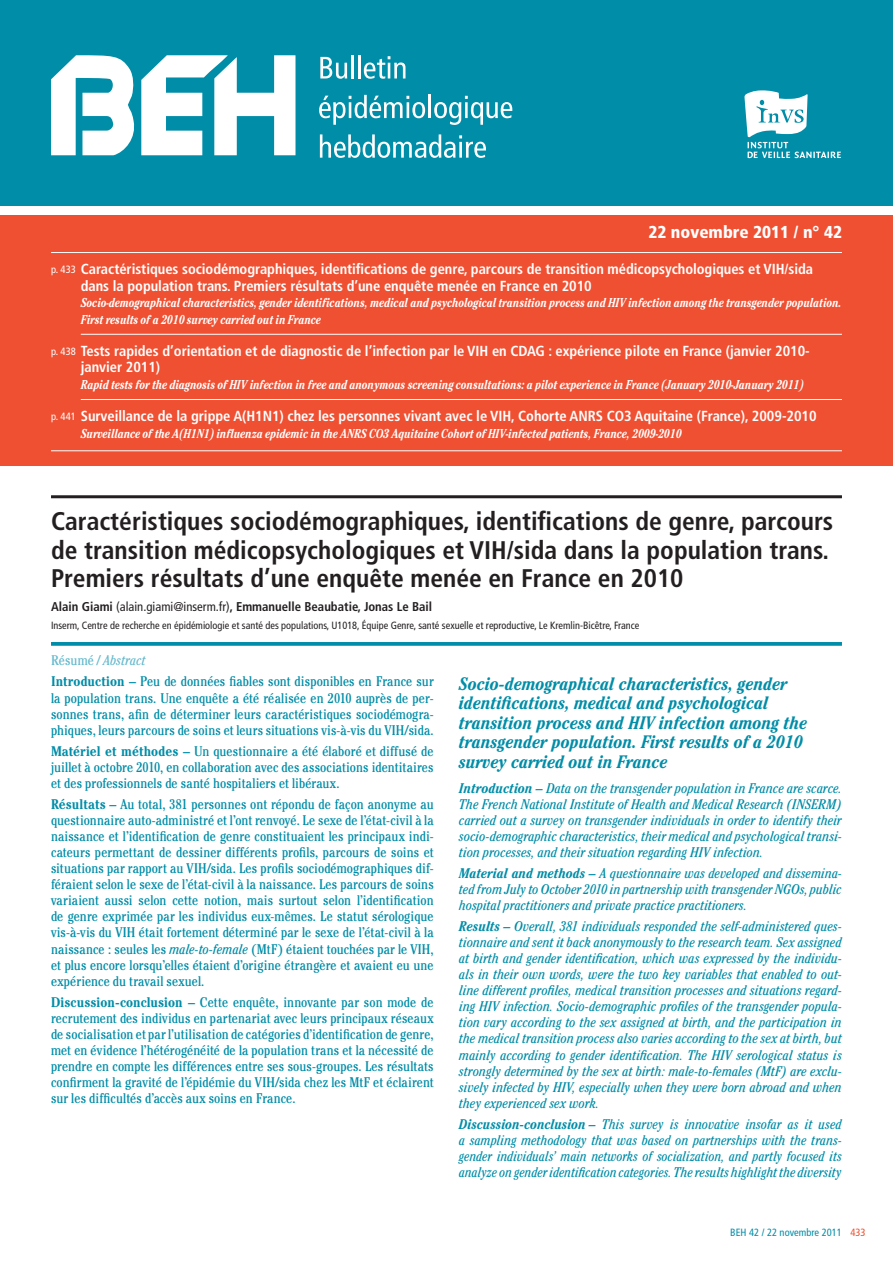
<style>
.page{position:relative;width:893px;height:1263px;background:#fff}
.page>*{position:absolute;margin:0;border:0;box-sizing:border-box;transform-origin:0 0}
.ARTICLE_TITLE{font:700 condensed 25.5px/28.5px "Frutiger";color:#231f20}
.RESUME_ENGLISHTITLE{font:italic 700 condensed 18px/19.5px "Cheltenham";color:#008da8}
.CONTENTS_DATE{font:900 condensed 17.25px "Frutiger";color:#fff}
.CONTENTS_FIRST_THEMA{font:700 condensed 14.55px/16.5px "Frutiger";letter-spacing:-.005em;color:#fff}
.CONTENTS_NEXT_THEMAT{font:700 condensed 14.55px/16.5px "Frutiger";letter-spacing:-.005em;color:#fff}
.CONTENTS_LAST_THEMAT{font:700 condensed 14.55px "Frutiger";letter-spacing:-.005em;color:#fff}
.RESUME_BODY_FR{font:condensed 13.95px/16px "Cheltenham";letter-spacing:.005em;color:#008da8;text-align:justify}
.RESUME_BODY_EN{font:italic condensed 13.95px/16px "Cheltenham";letter-spacing:.005em;color:#008da8;text-align:justify}
.RESUME_ABSTRACT{font:italic condensed 13.95px "Cheltenham";color:#67bacd}
.CONTENTS_FIRST_THEMA-2{font:italic 700 condensed 13.5px/16.5px "Cheltenham";letter-spacing:.005em;color:#fff;scale:.92 1}
.CONTENTS_NEXT_THEMAT-2{font:italic 700 condensed 13.5px "Cheltenham";letter-spacing:.005em;color:#fff;scale:.92 1}
.CONTENTS_LAST_THEMAT-2{font:italic 700 condensed 13.5px "Cheltenham";letter-spacing:.005em;color:#fff;scale:.92 1}
.ARTICLE_SIGAUTHORS{font:700 condensed 12.75px "Frutiger";color:#231f20}
.ARTICLE_SIGNOTES_LEF{font:condensed 10.5px "Frutiger";color:#231f20}
.t1{font:condensed 10.5px "Frutiger";color:#008da8}
.t2{font:condensed 10.5px "Frutiger";color:#ef5032}
.s1{font-weight:400;font-size:10.5px}
.s2{font-weight:400}
.s3{font-style:normal}
.s4{font-weight:700}
.s5{font-style:italic}
</style>
<div class="page">
<div style="left:0;top:0;width:893px;height:206px;background:#008da8"></div>
<svg style="left:51px;top:55px;width:244px;height:100px"></svg>
<svg style="left:320px;top:57px;width:27px;height:22px"></svg>
<hr style="left:351px;top:55px;width:3px;height:23px;background:#fff">
<hr style="left:358px;top:55px;width:3px;height:23px;background:#fff">
<svg style="left:364px;top:56px;width:41px;height:23px"></svg>
<svg style="left:319px;top:95px;width:106px;height:30px"></svg>
<hr style="left:428px;top:95px;width:3px;height:23px;background:#fff">
<svg style="left:434px;top:96px;width:78px;height:29px"></svg>
<svg style="left:320px;top:134px;width:166px;height:24px"></svg>
<svg style="left:744px;top:90px;width:97px;height:68px"></svg>
<div style="left:0;top:215px;width:893px;height:251px;background:#ef5032"></div>
<hr style="left:51px;top:252px;width:791px;height:1px;background:#fff">
<hr style="left:81px;top:334px;width:761px;height:1px;background:#fff">
<hr style="left:81px;top:399px;width:761px;height:1px;background:#fff">
<hr style="left:51px;top:450px;width:791px;height:1px;background:#fff">
<hr style="left:51px;top:495px;width:791px;height:3px;background:#231f20">
<svg style="left:51px;top:642px;width:791px;height:4px;background:#0f93ad"></svg>
<p class="CONTENTS_DATE" style="left:648px;top:221px;width:195px">22 novembre 2011 / n° 42</p>
<p class="CONTENTS_FIRST_THEMA" style="left:81px;top:261px;width:734px;text-indent:-30px"><span class="s1">p. 433</span> Caractéristiques sociodémographiques, identifications de genre, parcours de transition médicopsychologiques et VIH/sida dans la population trans. Premiers résultats d’une enquête menée en France en 2010</p>
<p class="CONTENTS_FIRST_THEMA-2" style="left:81px;top:295px;width:828px">Socio‑demographical characteristics, gender identifications, medical and psychological transition process and HIV infection among the transgender population.<br>First results of a 2010 survey carried out in France</p>
<p class="CONTENTS_NEXT_THEMAT" style="left:81px;top:343px;width:730px;text-indent:-30px"><span class="s1">p. 438</span> Tests rapides d’orientation et de diagnostic de l’infection par le VIH en CDAG : expérience pilote en France (janvier 2010- janvier 2011)</p>
<p class="CONTENTS_NEXT_THEMAT-2" style="left:81px;top:377px;width:787px">Rapid tests for the diagnosis of HIV infection in free and anonymous screening consultations: a pilot experience in France (January 2010-January 2011)</p>
<p class="CONTENTS_LAST_THEMAT" style="left:51px;top:407px;width:767px"><span class="s1">p. 441</span> Surveillance de la grippe A(H1N1) chez les personnes vivant avec le VIH, Cohorte ANRS CO3 Aquitaine (France), 2009-2010</p>
<p class="CONTENTS_LAST_THEMAT-2" style="left:81px;top:425px;width:654px">Surveillance of the A(H1N1) influenza epidemic in the ANRS CO3 Aquitaine Cohort of HIV-infected patients, France, 2009-2010</p>
<p class="ARTICLE_TITLE" style="left:51px;top:507px;width:784px">Caractéristiques sociodémographiques, identifications de genre, parcours de transition médicopsychologiques et VIH/sida dans la population trans.<br>Premiers résultats d’une enquête menée en France en 2010</p>
<p class="ARTICLE_SIGAUTHORS" style="left:51px;top:599px;width:383px">Alain Giami <span class="s2">(alain.giami@inserm.fr)</span>, Emmanuelle Beaubatie, Jonas Le Bail</p>
<p class="ARTICLE_SIGNOTES_LEF" style="left:51px;top:619px;width:590px">Inserm, Centre de recherche en épidémiologie et santé des populations, U1018, Équipe Genre, santé sexuelle et reproductive, Le Kremlin‑Bicêtre, France</p>
<p class="RESUME_ABSTRACT" style="left:51px;top:652px;width:96px"><span class="s3">Résumé /</span> Abstract</p>
<p class="RESUME_BODY_FR" style="left:51px;top:673px;width:384px"><span class="s4">Introduction –</span> Peu de données fiables sont disponibles en France sur la population trans. Une enquête a été réalisée en 2010 auprès de per‑ sonnes trans, afin de déterminer leurs caractéristiques sociodémogra‑ phiques, leurs parcours de soins et leurs situations vis‑à‑vis du VIH/sida.</p>
<p class="RESUME_BODY_FR" style="left:51px;top:743px;width:384px"><span class="s4">Matériel et méthodes –</span> Un questionnaire a été élaboré et diffusé de juillet à octobre 2010, en collaboration avec des associations identitaires et des professionnels de santé hospitaliers et libéraux.</p>
<p class="RESUME_BODY_FR" style="left:51px;top:796px;width:384px"><span class="s4">Résultats –</span> Au total, 381 personnes ont répondu de façon anonyme au questionnaire auto‑administré et l’ont renvoyé. Le sexe de l’état‑civil à la naissance et l’identification de genre constituaient les principaux indi‑ cateurs permettant de dessiner différents profils, parcours de soins et situations par rapport au VIH/sida. Les profils sociodémographiques dif‑ féraient selon le sexe de l’état‑civil à la naissance. Les parcours de soins variaient aussi selon cette notion, mais surtout selon l’identification de genre exprimée par les individus eux‑mêmes. Le statut sérologique vis‑à‑vis du VIH était fortement déterminé par le sexe de l’état‑civil à la naissance : seules les <span class="s5">male‑to‑female</span> (MtF) étaient touchées par le VIH, et plus encore lorsqu’elles étaient d’origine étrangère et avaient eu une expérience du travail sexuel.</p>
<p class="RESUME_BODY_FR" style="left:51px;top:994px;width:384px"><span class="s4">Discussion‑conclusion –</span> Cette enquête, innovante par son mode de recrutement des individus en partenariat avec leurs principaux réseaux de socialisation et par l’utilisation de catégories d’identification de genre, met en évidence l’hétérogénéité de la population trans et la nécessité de prendre en compte les différences entre ses sous‑groupes. Les résultats confirment la gravité de l’épidémie du VIH/sida chez les MtF et éclairent sur les difficultés d’accès aux soins en France.</p>
<p class="RESUME_ENGLISHTITLE" style="left:459px;top:674px;width:350px">Socio‑demographical characteristics, gender identifications, medical and psychological transition process and HIV infection among the transgender population. First results of a 2010 survey carried out in France</p>
<p class="RESUME_BODY_EN" style="left:459px;top:780px;width:384px"><span class="s4">Introduction –</span> Data on the transgender population in France are scarce.<br>The French National Institute of Health and Medical Research (INSERM) carried out a survey on transgender individuals in order to identify their socio‑demographic characteristics, their medical and psychological transi‑ tion processes, and their situation regarding HIV infection.</p>
<p class="RESUME_BODY_EN" style="left:459px;top:865px;width:384px"><span class="s4">Material and methods –</span> A questionnaire was developed and dissemina&shy;ted from July to October 2010 in partnership with transgender NGOs, public hospital practitioners and private practice practitioners.</p>
<p class="RESUME_BODY_EN" style="left:459px;top:918px;width:384px"><span class="s4">Results –</span> Overall, 381 individuals responded the self‑administered ques‑ tionnaire and sent it back anonymously to the research team. Sex assigned at birth and gender identification, which was expressed by the individu‑ als in their own words, were the two key variables that enabled to out‑ line different profiles, medical transition processes and situations regard‑ ing HIV infection. Socio‑demographic profiles of the transgender popula‑ tion vary according to the sex assigned at birth, and the participation in the medical transition process also varies according to the sex at birth, but mainly according to gender identification. The HIV serological status is strongly determined by the sex at birth: male‑to‑females (MtF) are exclu‑ sively infected by HIV, especially when they were born abroad and when they experienced sex work.</p>
<p class="RESUME_BODY_EN" style="left:459px;top:1116px;width:384px"><span class="s4">Discussion‑conclusion –</span> This survey is innovative insofar as it used a sampling methodology that was based on partnerships with the trans&shy;gender individuals’ main networks of socialization, and partly focused its analyze on gender identification categories. The results highlight the diversity</p>
<p class="t1" style="left:730px;top:1226px;width:113px">BEH 42 / 22 novembre 2011</p>
<p class="t2" style="left:850px;top:1226px;width:17px">433</p>
</div>
